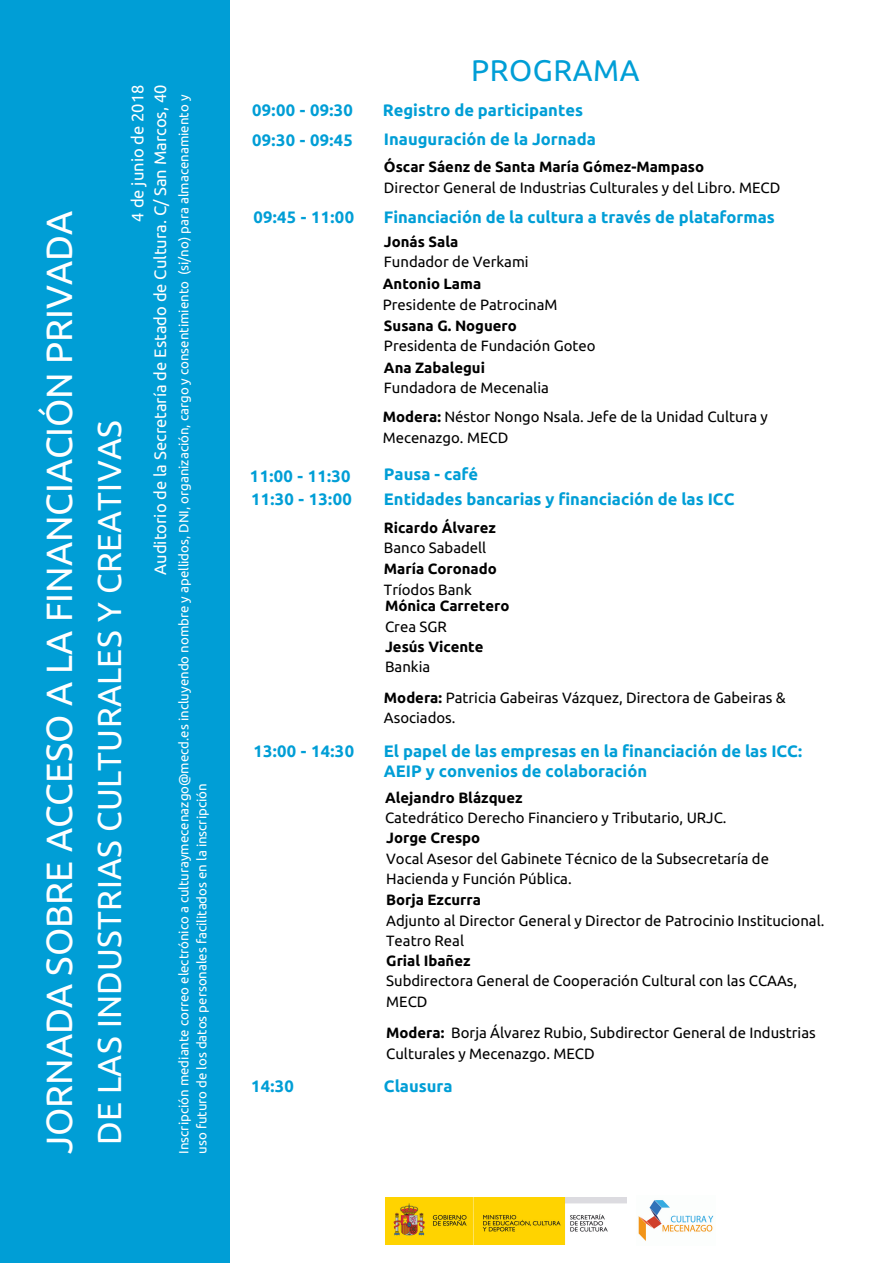
<style>
.page{position:relative;width:893px;height:1263px;background:#fff}
.page>*{position:absolute;margin:0;border:0;box-sizing:border-box;transform-origin:0 0}
.t1{font:36.45px "Ubuntu";color:#fff}
.t2{font:33.15px "Ubuntu";letter-spacing:.01em;color:#fff}
.t3{font:29.85px "Ubuntu";letter-spacing:.02em;color:#009ed6}
.t4{font:700 16.5px/29.2px "Ubuntu";color:#009ed6}
.t5{font:16.5px/22.5px "Ubuntu";color:#fff;text-align:right}
.t6{font:700 16.5px/30.5px "Ubuntu";letter-spacing:.02em;color:#009ed6}
.t7{font:14.85px/20.2px "Ubuntu";color:#000}
.t8{font:700 14.85px "Ubuntu";color:#000}
.t9{font:13.2px/18px "Ubuntu";color:#fff}
.s1{font-weight:700}
</style>
<div class="page">
<div style="left:0;top:0;width:230px;height:1263px;background:#009ed6"></div>
<img style="left:638px;top:1200px;width:76px;height:41px">
<img style="left:385px;top:1197px;width:241px;height:47px">
<h1 class="t1" style="left:38px;top:1154px;width:945px;rotate:-90deg">JORNADA SOBRE ACCESO A LA FINANCIACIÓN PRIVADA</h1>
<h2 class="t2" style="left:90px;top:1145px;width:726px;rotate:-90deg">DE LAS INDUSTRIAS CULTURALES Y CREATIVAS</h2>
<p class="t5" style="left:126px;top:575px;width:492px;rotate:-90deg">4 de junio de 2018<br>Auditorio de la Secretaría de Estado de Cultura. C/ San Marcos, 40</p>
<p class="t9" style="left:175px;top:1154px;width:1060px;rotate:-90deg">Inscripción mediante correo electrónico a culturaymecenazgo@mecd.es incluyendo nombre y apellidos, DNI, organización, cargo y consentimiento (si/no) para almacenamiento y uso futuro de los datos personales facilitados en la inscripción</p>
<p class="t6" style="left:252px;top:94px;width:102px">09:00 - 09:30<br>09:30 - 09:45</p>
<p class="t4" style="left:253px;top:202px;width:102px">09:45 - 11:00</p>
<h3 class="t3" style="left:471px;top:53px;width:170px">PROGRAMA</h3>
<p class="t4" style="left:383px;top:95px;width:214px">Registro de participantes<br>Inauguración de la Jornada</p>
<p class="t8" style="left:384px;top:158px;width:322px">Óscar Sáenz de Santa María Gómez-Mampaso</p>
<p class="t7" style="left:384px;top:177px;width:398px">Director General de Industrias Culturales y del Libro. MECD</p>
<p class="t4" style="left:384px;top:202px;width:392px">Financiación de la cultura a través de plataformas</p>
<p class="t8" style="left:384px;top:233px;width:76px">Jonás Sala</p>
<p class="t7" style="left:384px;top:251px;width:146px">Fundador de Verkami</p>
<p class="t8" style="left:383px;top:276px;width:100px">Antonio Lama</p>
<p class="t7" style="left:383px;top:294px;width:176px">Presidente de PatrocinaM</p>
<p class="t8" style="left:384px;top:317px;width:134px">Susana G. Noguero</p>
<p class="t7" style="left:384px;top:336px;width:213px">Presidenta de Fundación Goteo</p>
<p class="t8" style="left:384px;top:359px;width:103px">Ana Zabalegui</p>
<p class="t7" style="left:384px;top:377px;width:166px">Fundadora de Mecenalia</p>
<p class="t7" style="left:383px;top:407px;width:387px"><span class="s1">Modera:</span> Néstor Nongo Nsala. Jefe de la Unidad Cultura y<br>Mecenazgo. MECD</p>
<p class="t4" style="left:250px;top:461px;width:102px">11:00 - 11:30</p>
<p class="t4" style="left:384px;top:459px;width:96px">Pausa - café</p>
<p class="t4" style="left:251px;top:485px;width:102px">11:30 - 13:00</p>
<p class="t4" style="left:384px;top:485px;width:352px">Entidades bancarias y financiación de las ICC</p>
<p class="t8" style="left:384px;top:519px;width:113px">Ricardo Álvarez</p>
<p class="t7" style="left:384px;top:537px;width:104px">Banco Sabadell</p>
<p class="t8" style="left:384px;top:560px;width:114px">María Coronado</p>
<p class="t7" style="left:384px;top:579px;width:89px">Tríodos Bank</p>
<p class="t8" style="left:385px;top:598px;width:126px">Mónica Carretero</p>
<p class="t7" style="left:385px;top:616px;width:63px">Crea SGR</p>
<p class="t8" style="left:385px;top:638px;width:100px">Jesús Vicente</p>
<p class="t7" style="left:385px;top:657px;width:47px">Bankia</p>
<p class="t4" style="left:253px;top:736px;width:102px">13:00 - 14:30</p>
<p class="t7" style="left:384px;top:687px;width:403px"><span class="s1">Modera:</span> Patricia Gabeiras Vázquez, Directora de Gabeiras &amp;<br>Asociados.</p>
<p class="t4" style="left:384px;top:740px;width:420px;line-height:20.2px">El papel de las empresas en la financiación de las ICC:<br>AEIP y convenios de colaboración</p>
<p class="t8" style="left:385px;top:789px;width:139px">Alejandro Blázquez</p>
<p class="t7" style="left:385px;top:807px;width:343px">Catedrático Derecho Financiero y Tributario, URJC.</p>
<p class="t8" style="left:386px;top:829px;width:96px">Jorge Crespo</p>
<p class="t7" style="left:386px;top:848px;width:384px">Vocal Asesor del Gabinete Técnico de la Subsecretaría de<br>Hacienda y Función Pública.</p>
<p class="t8" style="left:386px;top:891px;width:96px">Borja Ezcurra</p>
<p class="t7" style="left:386px;top:910px;width:440px">Adjunto al Director General y Director de Patrocinio Institucional.<br>Teatro Real</p>
<p class="t8" style="left:386px;top:952px;width:86px">Grial Ibañez</p>
<p class="t7" style="left:386px;top:971px;width:412px">Subdirectora General de Cooperación Cultural con las CCAAs,<br>MECD</p>
<p class="t7" style="left:386px;top:1022px;width:431px"><span class="s1">Modera:</span> Borja Álvarez Rubio, Subdirector General de Industrias<br>Culturales y Mecenazgo. MECD</p>
<p class="t4" style="left:251px;top:1071px;width:44px">14:30</p>
<p class="t4" style="left:384px;top:1071px;width:70px">Clausura</p>
</div>
